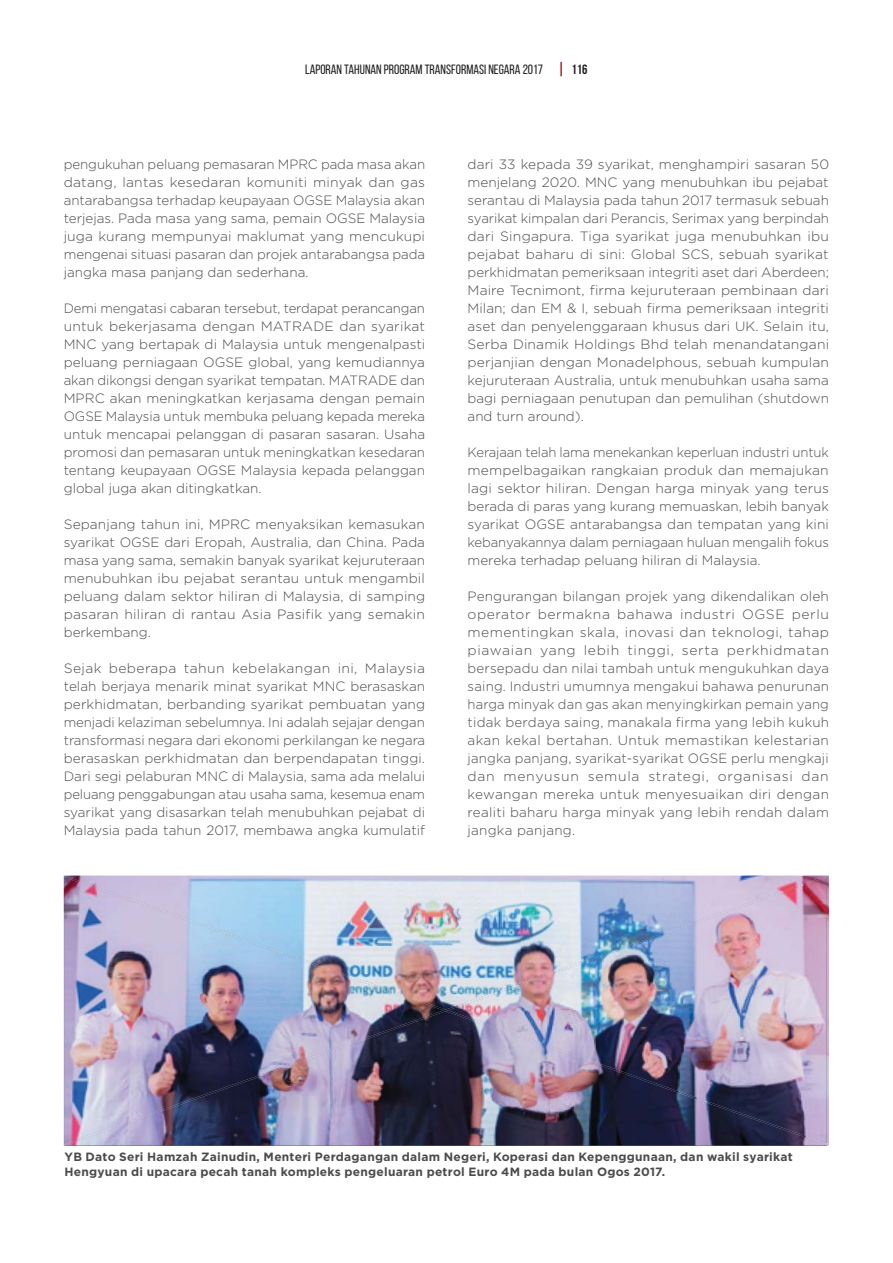
<style>
.page{position:relative;width:893px;height:1263px;background:#fff}
.page>*{position:absolute;margin:0;border:0;box-sizing:border-box;transform-origin:0 0}
.t1{font:300 13.5px/18px "Gotham";color:#4c4c4f;text-align:justify}
.t2{font:13.5px "Bebas Neue";color:#231f20}
.t3{font:700 13.5px "Bebas Neue";color:#231f20}
.t4{font:700 12px/15px "Gotham";letter-spacing:.02em;color:#4c4c4f}
</style>
<div class="page">
<svg style="left:560px;top:62px;width:2px;height:14px"></svg>
<img style="left:826px;top:911px;width:3px;height:188px">
<img style="left:166px;top:1145px;width:532px;height:1px">
<img style="left:64px;top:876px;width:456px;height:269px">
<img style="left:520px;top:876px;width:306px;height:269px">
<img style="left:64px;top:876px;width:130px;height:46px">
<img style="left:184px;top:918px;width:139px;height:50px">
<img style="left:313px;top:963px;width:138px;height:50px">
<img style="left:441px;top:1008px;width:139px;height:50px">
<img style="left:569px;top:1053px;width:140px;height:50px">
<img style="left:698px;top:1099px;width:131px;height:47px">
<img style="left:622px;top:908px;width:105px;height:43px">
<img style="left:724px;top:876px;width:103px;height:39px">
<img style="left:470px;top:963px;width:103px;height:42px">
<img style="left:572px;top:945px;width:52px;height:24px">
<img style="left:317px;top:1016px;width:104px;height:43px">
<img style="left:419px;top:999px;width:52px;height:23px">
<img style="left:164px;top:1070px;width:104px;height:43px">
<img style="left:267px;top:1053px;width:52px;height:23px">
<img style="left:64px;top:1106px;width:102px;height:40px">
<p class="t2" style="left:305px;top:62px;width:239px">LAPORAN TAHUNAN PROGRAM TRANSFORMASI NEGARA 2017</p>
<p class="t3" style="left:571px;top:62px;width:18px">116</p>
<p class="t1" style="left:64px;top:157px;width:363px">pengukuhan peluang pemasaran MPRC pada masa akan datang, lantas kesedaran komuniti minyak dan gas antarabangsa terhadap keupayaan OGSE Malaysia akan terjejas. Pada masa yang sama, pemain OGSE Malaysia juga kurang mempunyai maklumat yang mencukupi mengenai situasi pasaran dan projek antarabangsa pada jangka masa panjang dan sederhana.</p>
<p class="t1" style="left:64px;top:301px;width:363px">Demi mengatasi cabaran tersebut, terdapat perancangan untuk bekerjasama dengan MATRADE dan syarikat MNC yang bertapak di Malaysia untuk mengenalpasti peluang perniagaan OGSE global, yang kemudiannya akan dikongsi dengan syarikat tempatan. MATRADE dan MPRC akan meningkatkan kerjasama dengan pemain OGSE Malaysia untuk membuka peluang kepada mereka untuk mencapai pelanggan di pasaran sasaran. Usaha promosi dan pemasaran untuk meningkatkan kesedaran tentang keupayaan OGSE Malaysia kepada pelanggan global juga akan ditingkatkan.</p>
<p class="t1" style="left:64px;top:516px;width:363px">Sepanjang tahun ini, MPRC menyaksikan kemasukan syarikat OGSE dari Eropah, Australia, dan China. Pada masa yang sama, semakin banyak syarikat kejuruteraan menubuhkan ibu pejabat serantau untuk mengambil peluang dalam sektor hiliran di Malaysia, di samping pasaran hiliran di rantau Asia Pasifik yang semakin berkembang.</p>
<p class="t1" style="left:64px;top:660px;width:363px">Sejak beberapa tahun kebelakangan ini, Malaysia telah berjaya menarik minat syarikat MNC berasaskan perkhidmatan, berbanding syarikat pembuatan yang menjadi kelaziman sebelumnya. Ini adalah sejajar dengan transformasi negara dari ekonomi perkilangan ke negara berasaskan perkhidmatan dan berpendapatan tinggi.<br>Dari segi pelaburan MNC di Malaysia, sama ada melalui peluang penggabungan atau usaha sama, kesemua enam syarikat yang disasarkan telah menubuhkan pejabat di Malaysia pada tahun 2017, membawa angka kumulatif</p>
<p class="t1" style="left:468px;top:156px;width:363px">dari 33 kepada 39 syarikat, menghampiri sasaran 50 menjelang 2020. MNC yang menubuhkan ibu pejabat serantau di Malaysia pada tahun 2017 termasuk sebuah syarikat kimpalan dari Perancis, Serimax yang berpindah dari Singapura. Tiga syarikat juga menubuhkan ibu pejabat baharu di sini: Global SCS, sebuah syarikat perkhidmatan pemeriksaan integriti aset dari Aberdeen; Maire Tecnimont, firma kejuruteraan pembinaan dari Milan; dan EM &amp; I, sebuah firma pemeriksaan integriti aset dan penyelenggaraan khusus dari UK. Selain itu, Serba Dinamik Holdings Bhd telah menandatangani perjanjian dengan Monadelphous, sebuah kumpulan kejuruteraan Australia, untuk menubuhkan usaha sama bagi perniagaan penutupan dan pemulihan (shutdown and turn around).</p>
<p class="t1" style="left:468px;top:444px;width:363px">Kerajaan telah lama menekankan keperluan industri untuk mempelbagaikan rangkaian produk dan memajukan lagi sektor hiliran. Dengan harga minyak yang terus berada di paras yang kurang memuaskan, lebih banyak syarikat OGSE antarabangsa dan tempatan yang kini kebanyakannya dalam perniagaan huluan mengalih fokus mereka terhadap peluang hiliran di Malaysia.</p>
<p class="t1" style="left:468px;top:588px;width:363px">Pengurangan bilangan projek yang dikendalikan oleh operator bermakna bahawa industri OGSE perlu mementingkan skala, inovasi dan teknologi, tahap piawaian yang lebih tinggi, serta perkhidmatan bersepadu dan nilai tambah untuk mengukuhkan daya saing. Industri umumnya mengakui bahawa penurunan harga minyak dan gas akan menyingkirkan pemain yang tidak berdaya saing, manakala firma yang lebih kukuh akan kekal bertahan. Untuk memastikan kelestarian jangka panjang, syarikat-syarikat OGSE perlu mengkaji dan menyusun semula strategi, organisasi dan kewangan mereka untuk menyesuaikan diri dengan realiti baharu harga minyak yang lebih rendah dalam jangka panjang.</p>
<p class="t4" style="left:65px;top:1150px;width:730px">YB Dato Seri Hamzah Zainudin, Menteri Perdagangan dalam Negeri, Koperasi dan Kepenggunaan, dan wakil syarikat<br>Hengyuan di upacara pecah tanah kompleks pengeluaran petrol Euro 4M pada bulan Ogos 2017.</p>
</div>
